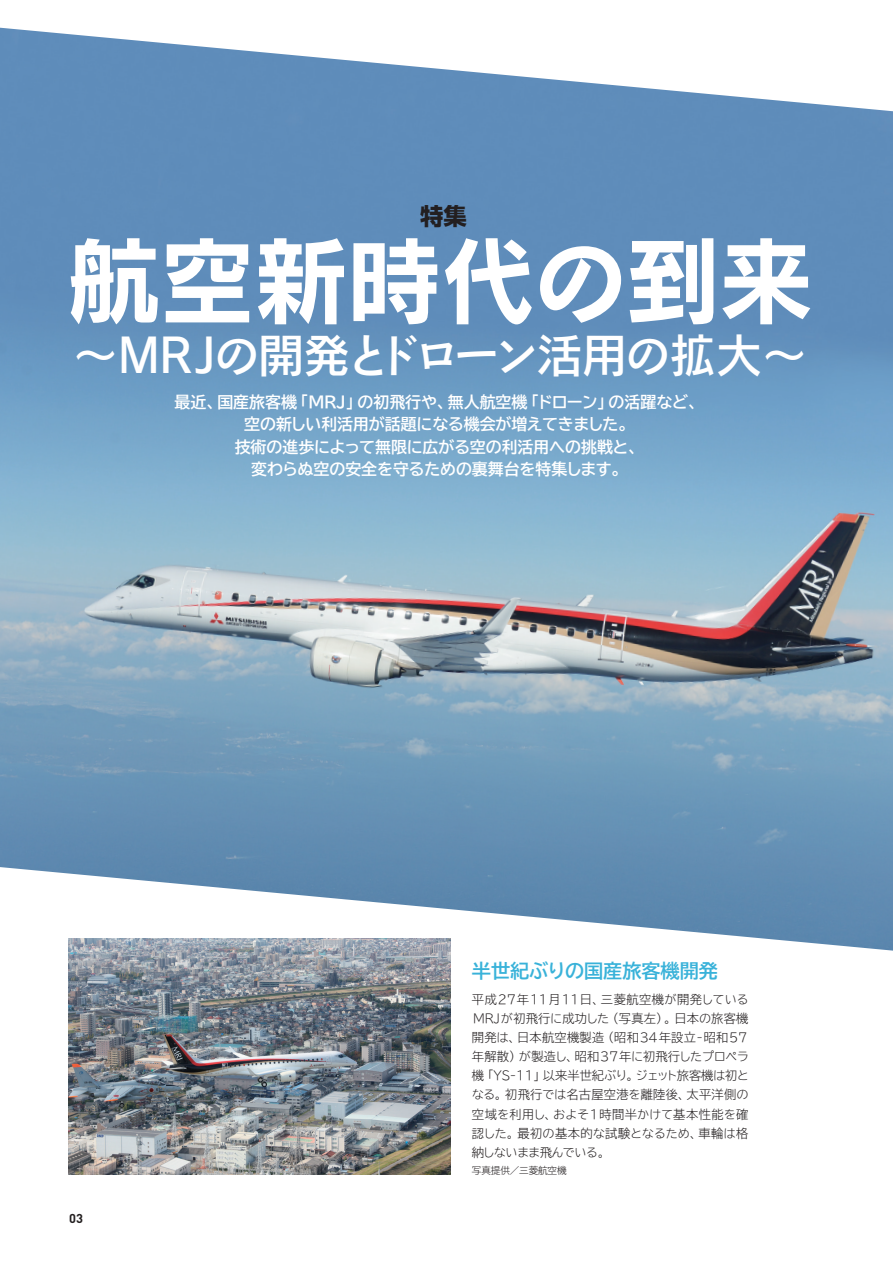
<style>
.page{position:relative;width:893px;height:1263px;background:#fff}
.page>*{position:absolute;margin:0;border:0;box-sizing:border-box;transform-origin:0 0}
.t1{font:95.7px "Rodin Bokutoh Pro B";letter-spacing:-.025em;color:#fff}
.t2{font:46.8px "Rodin Bokutoh Pro DB";letter-spacing:-.06em;color:#fff}
.t3{font:700 23.4px "UD Shin Go Pro";color:#231f20}
.t4{font:700 19.2px "TBUD Go Std";letter-spacing:-.005em;color:#39b2d9}
.t5{font:700 15.9px/22.4px "TBUD Go Std";letter-spacing:-.005em;color:#fff;text-align:center}
.t6{font:700 12.75px "DINOT";color:#231f20}
.t7{font:300 12.15px/19.2px "TBUD Go Std Super";letter-spacing:.015em;color:#231f20}
.t8{font:300 9.6px "TBUD Go Std Super";letter-spacing:-.01em;color:#231f20}
</style>
<div class="page">
<img style="left:0;top:111px;width:893px;height:756px">
<svg style="left:0;top:867px;width:893px;height:84px;fill:#628cb2"></svg>
<svg style="left:0;top:27px;width:890px;height:84px"></svg>
<img style="left:68px;top:939px;width:383px;height:236px">
<h3 class="t3" style="left:420px;top:197px;width:48px">特集</h3>
<h1 class="t1" style="left:66px;top:217px;width:750px">航空新時代の到来</h1>
<h2 class="t2" style="left:72px;top:324px;width:737px">〜MRJの開発とドローン活用の拡大〜</h2>
<h3 class="t5" style="left:175px;top:391px;width:531px">最近、国産旅客機「MRJ」の初飛行や、無人航空機「ドローン」の活躍など、空の新しい利活用が話題になる機会が増えてきました。<br>技術の進歩によって無限に広がる空の利活用への挑戦と、<br>変わらぬ空の安全を守るための裏舞台を特集します。</h3>
<p class="t6" style="left:69px;top:1210px;width:15px">03</p>
<h3 class="t4" style="left:472px;top:955px;width:247px">半世紀ぶりの国産旅客機開発</h3>
<p class="t7" style="left:472px;top:989px;width:279px">平成27年11月11日、三菱航空機が開発している<br>MRJが初飛行に成功した（写真左）。日本の旅客機開発は、日本航空機製造（昭和34年設立-昭和57年解散）が製造し、昭和37年に初飛行したプロペラ機「YS-11」以来半世紀ぶり。ジェット旅客機は初となる。初飛行では名古屋空港を離陸後、太平洋側の空域を利用し、およそ1時間半かけて基本性能を確認した。最初の基本的な試験となるため、車輪は格納しないまま飛んでいる。</p>
<p class="t8" style="left:472px;top:1162px;width:96px">写真提供／三菱航空機</p>
</div>
